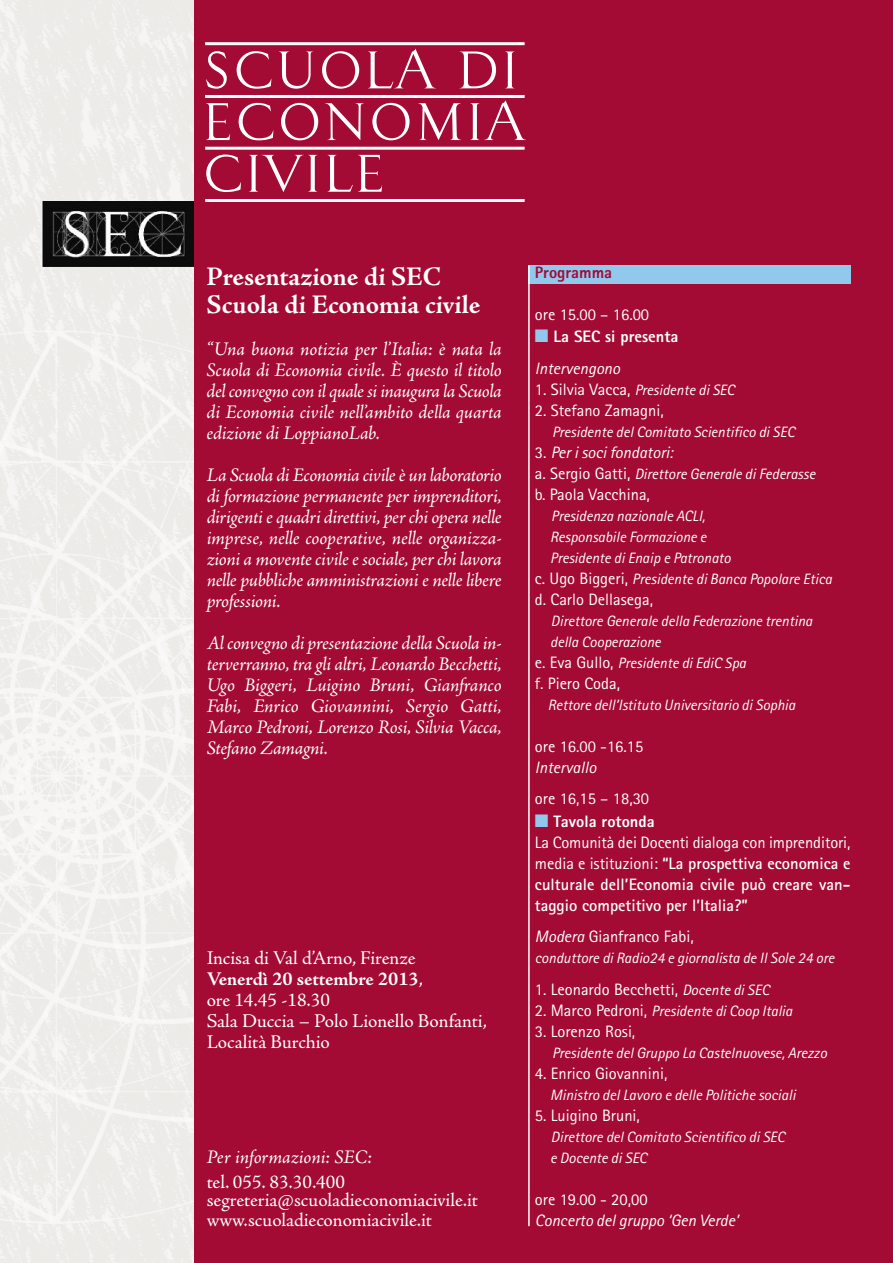
<style>
.page{position:relative;width:893px;height:1263px;background:#fff}
.page>*{position:absolute;margin:0;border:0;box-sizing:border-box;transform-origin:0 0}
.t1{font:64.05px/51.8px "Pacioli";letter-spacing:-.015em;color:#fff;text-align:justify}
.t2{font:700 27px/28.5px "Adobe Jenson Pro";letter-spacing:-.005em;color:#fff}
.t3{font:italic 19.5px/21px "Adobe Jenson Pro";letter-spacing:-.02em;color:#fff;text-align:justify}
.t4{font:19.5px/21px "Adobe Jenson Pro";color:#fff}
.t5{font:16.5px "Rotis Sans Serif";color:#fff}
.t6{font:700 16.5px/21px "Rotis Sans Serif";color:#fff}
.t7{font:italic 16.5px "Rotis Sans Serif";color:#fff}
.t8{font:800 16.5px/31.5px "Rotis Sans Serif";color:#fff}
.t9{font:800 16.5px "Rotis Sans Serif";color:#a30a34}
.t10{font:italic 15px/21px "Rotis Sans Serif";color:#fff}
.s1{font-weight:700}
.s2{color:#91c9ed}
.s3{font-weight:400;font-style:italic}
.s4{font-style:normal;font-size:16.5px}
.s5{font-style:normal}
.s6{font-weight:800}
.s7{font-weight:400}
.s8{font-style:italic}
.s9{font-style:italic;font-size:15px}
</style>
<div class="page">
<img style="left:0;top:0;width:194px;height:1263px">
<img style="left:0;top:318px;width:194px;height:921px">
<div style="left:194px;top:0;width:699px;height:1263px;background:#a30a34"></div>
<img style="left:43px;top:202px;width:151px;height:65px">
<hr style="left:205px;top:95px;width:320px;height:3px;background:#fff">
<hr style="left:205px;top:147px;width:320px;height:3px;background:#fff">
<hr style="left:205px;top:199px;width:320px;height:3px;background:#fff">
<hr style="left:205px;top:42px;width:320px;height:3px;background:#fff">
<div style="left:528px;top:265px;width:322px;height:19px;background:#91c9ed"></div>
<hr style="left:528px;top:265px;width:2px;height:961px;background:#fff">
<h1 class="t1" style="left:201px;top:40px;width:326px">SCUOLA DI ECONOMIA CIVILE</h1>
<h2 class="t2" style="left:207px;top:265px;width:275px">Presentazione di SEC<br>Scuola di Economia civile</h2>
<p class="t3" style="left:207px;top:341px;width:297px">“Una buona notizia per l’Italia: è nata la Scuola di Economia civile. È questo il titolo del convegno con il quale si inaugura la Scuola di Economia civile nell’ambito della quarta edizione di LoppianoLab.</p>
<p class="t3" style="left:207px;top:467px;width:297px">La Scuola di Economia civile è un laboratorio di formazione permanente per imprenditori, dirigenti e quadri direttivi, per chi opera nelle imprese, nelle cooperative, nelle organizza&shy;zioni a movente civile e sociale, per chi lavora nelle pubbliche amministrazioni e nelle libere professioni.</p>
<p class="t3" style="left:207px;top:635px;width:297px">Al convegno di presentazione della Scuola in&shy;terverranno, tra gli altri, Leonardo Becchetti, Ugo Biggeri, Luigino Bruni, Gianfranco Fabi, Enrico Giovannini, Sergio Gatti, Marco Pedroni, Lorenzo Rosi, Silvia Vacca, Stefano Zamagni.</p>
<p class="t4" style="left:207px;top:950px;width:282px">Incisa di Val d’Arno, Firenze<br><span class="s1">Venerdì 20 settembre 2013</span>,<br>ore 14.45 -18.30<br>Sala Duccia – Polo Lionello Bonfanti,<br>Località Burchio</p>
<p class="t3" style="left:207px;top:1148px;width:167px">Per informazioni: SEC:</p>
<p class="t4" style="left:207px;top:1174px;width:273px;line-height:18.8px">tel. 055. 83.30.400 segreteria@scuoladieconomiacivile.it www.scuoladieconomiacivile.it</p>
<p class="t9" style="left:535px;top:267px;width:79px">Programma</p>
<p class="t5" style="left:535px;top:309px;width:116px">ore 15.00 – 16.00</p>
<p class="t8" style="left:535px;top:323px;width:145px"><span class="s2">■</span> La SEC si presenta<br><span class="s3">Intervengono</span></p>
<p class="t10" style="left:535px;top:381px;width:201px"><span class="s4">1. Silvia Vacca,</span> Presidente di SEC</p>
<p class="t5" style="left:535px;top:404px;width:130px">2. Stefano Zamagni,</p>
<p class="t10" style="left:552px;top:423px;width:244px">Presidente del Comitato Scientifico di SEC</p>
<p class="t7" style="left:535px;top:446px;width:139px"><span class="s5">3.</span> Per i soci fondatori:</p>
<p class="t10" style="left:535px;top:465px;width:282px"><span class="s4">a. Sergio Gatti,</span> Direttore Generale di Federasse</p>
<p class="t5" style="left:535px;top:488px;width:117px">b. Paola Vacchina,</p>
<p class="t10" style="left:551px;top:507px;width:156px">Presidenza nazionale ACLI,</p>
<p class="t10" style="left:550px;top:528px;width:158px">Responsabile Formazione e</p>
<p class="t10" style="left:550px;top:549px;width:182px">Presidente di Enaip e Patronato</p>
<p class="t10" style="left:535px;top:570px;width:299px"><span class="s4">c. Ugo Biggeri,</span> Presidente di Banca Popolare Etica</p>
<p class="t5" style="left:535px;top:593px;width:120px">d. Carlo Dellasega,</p>
<p class="t10" style="left:551px;top:612px;width:263px">Direttore Generale della Federazione trentina</p>
<p class="t10" style="left:550px;top:633px;width:112px">della Cooperazione</p>
<p class="t10" style="left:535px;top:654px;width:213px"><span class="s4">e. Eva Gullo,</span> Presidente di EdiC Spa</p>
<p class="t5" style="left:535px;top:677px;width:87px">f. Piero Coda,</p>
<p class="t10" style="left:548px;top:696px;width:249px">Rettore dell’Istituto Universitario di Sophia</p>
<p class="t5" style="left:535px;top:740px;width:110px">ore 16.00 -16.15</p>
<p class="t7" style="left:535px;top:761px;width:63px">Intervallo</p>
<p class="t5" style="left:535px;top:793px;width:116px">ore 16,15 – 18,30</p>
<p class="t6" style="left:535px;top:812px;width:317px"><span class="s2">■</span> <span class="s6">Tavola rotonda<br></span><span class="s7">La Comunità dei Docenti dialoga con imprenditori, media e istituzioni:</span> “La prospettiva economica e culturale dell’Economia civile può creare van&shy;taggio competitivo per l’Italia?”</p>
<p class="t5" style="left:535px;top:931px;width:160px"><span class="s8">Modera</span> Gianfranco Fabi,</p>
<p class="t10" style="left:535px;top:949px;width:301px">conduttore di Radio24 e giornalista de Il Sole 24 ore</p>
<p class="t5" style="left:535px;top:983px;width:236px">1. Leonardo Becchetti, <span class="s9">Docente di SEC</span></p>
<p class="t10" style="left:535px;top:1001px;width:259px"><span class="s4">2. Marco Pedroni,</span> Presidente di Coop Italia</p>
<p class="t5" style="left:535px;top:1025px;width:102px">3. Lorenzo Rosi,</p>
<p class="t10" style="left:552px;top:1043px;width:276px">Presidente del Gruppo La Castelnuovese, Arezzo</p>
<p class="t5" style="left:535px;top:1067px;width:134px">4. Enrico Giovannini,</p>
<p class="t10" style="left:550px;top:1085px;width:247px">Ministro del Lavoro e delle Politiche sociali</p>
<p class="t5" style="left:535px;top:1109px;width:107px">5. Luigino Bruni,</p>
<p class="t10" style="left:550px;top:1127px;width:236px">Direttore del Comitato Scientifico di SEC e Docente di SEC</p>
<p class="t5" style="left:535px;top:1193px;width:114px">ore 19.00 - 20,00</p>
<p class="t7" style="left:535px;top:1214px;width:205px">Concerto del gruppo ‘Gen Verde’</p>
</div>
